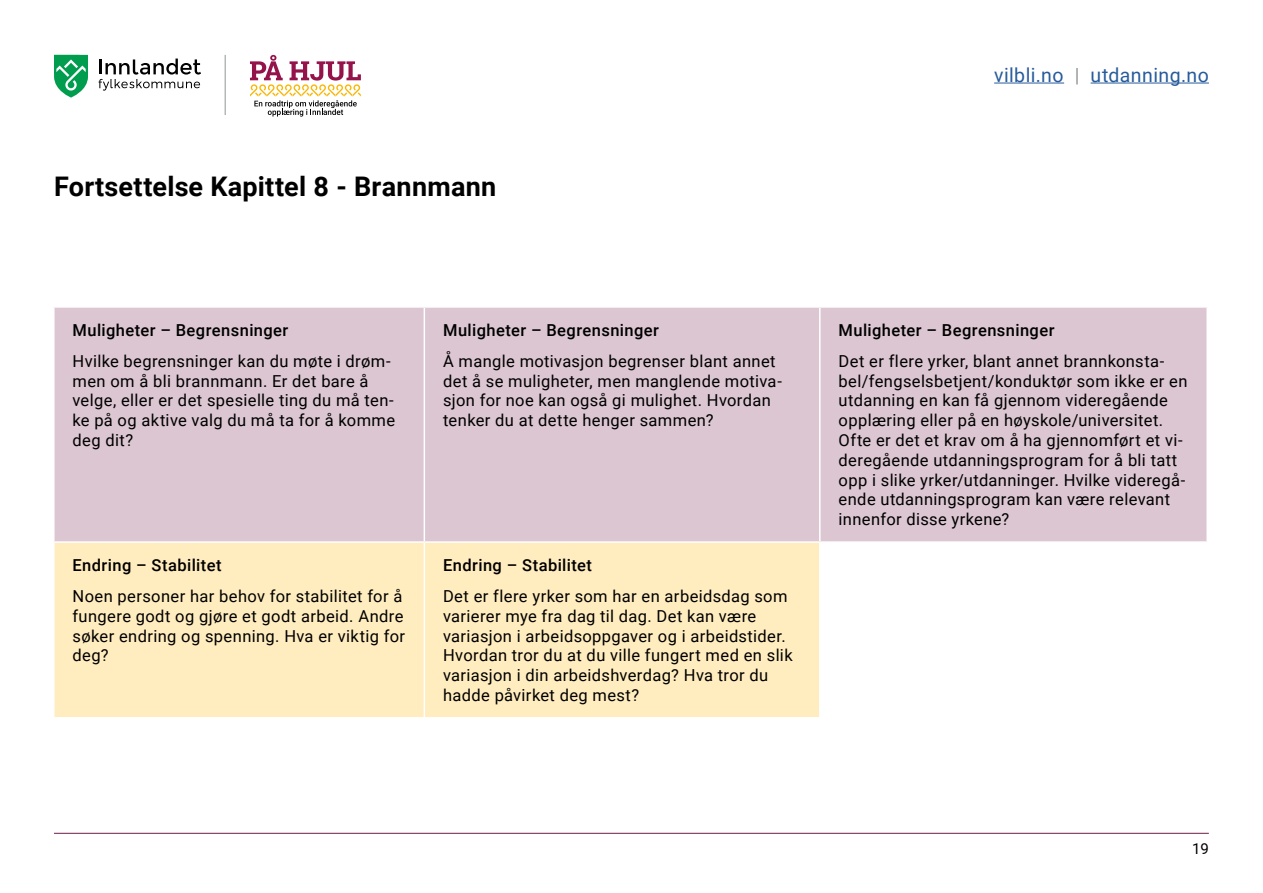
<style>
.page{position:relative;width:1263px;height:893px;background:#fff}
.page>*{position:absolute;margin:0;border:0;box-sizing:border-box;transform-origin:0 0}
.t1{font:700 27px "Roboto";letter-spacing:.01em;color:#000}
.t2{font:19.5px "Roboto";letter-spacing:.02em;color:#275b9b}
.t3{font:16.5px/19.8px "Roboto";letter-spacing:.025em;color:#000}
.t4{font:500 16.5px "Roboto";letter-spacing:.025em;color:#000}
.t5{font:15px "Roboto";color:#000}
.s1{color:#919695}
</style>
<div class="page">
<hr style="left:994px;top:83px;width:70px;height:1px;background:#275b9b">
<hr style="left:1091px;top:83px;width:118px;height:1px;background:#275b9b">
<svg style="left:250px;top:55px;width:111px;height:62px"></svg>
<svg style="left:54px;top:55px;width:147px;height:43px"></svg>
<hr style="left:225px;top:55px;width:1px;height:60px;background:#919595">
<hr style="left:54px;top:833px;width:1155px;height:1px;background:#6f1d46">
<div style="left:55px;top:308px;width:1151px;height:233px;background:#dbc6d1"></div>
<div style="left:55px;top:543px;width:764px;height:174px;background:#ffedbf"></div>
<hr style="left:424px;top:308px;width:1px;height:233px;background:#fff">
<hr style="left:819px;top:308px;width:1px;height:233px;background:#fff">
<hr style="left:424px;top:543px;width:1px;height:174px;background:#fff">
<h1 class="t1" style="left:54px;top:167px;width:444px">Fortsettelse Kapittel 8 - Brannmann</h1>
<p class="t2" style="left:994px;top:61px;width:216px">vilbli.no <span class="s1">|</span> utdanning.no</p>
<p class="t4" style="left:73px;top:318px;width:217px">Muligheter – Begrensninger</p>
<p class="t3" style="left:73px;top:350px;width:324px">Hvilke begrensninger kan du møte i drøm&shy;men om å bli brannmann. Er det bare å velge, eller er det spesielle ting du må ten&shy;ke på og aktive valg du må ta for å komme deg dit?</p>
<p class="t4" style="left:443px;top:318px;width:217px">Muligheter – Begrensninger</p>
<p class="t3" style="left:443px;top:350px;width:340px">Å mangle motivasjon begrenser blant annet det å se muligheter, men manglende motiva&shy;sjon for noe kan også gi mulighet. Hvordan tenker du at dette henger sammen?</p>
<p class="t4" style="left:73px;top:553px;width:150px">Endring – Stabilitet</p>
<p class="t3" style="left:73px;top:586px;width:334px">Noen personer har behov for stabilitet for å fungere godt og gjøre et godt arbeid. Andre søker endring og spenning. Hva er viktig for deg?</p>
<p class="t4" style="left:443px;top:553px;width:150px">Endring – Stabilitet</p>
<p class="t3" style="left:443px;top:586px;width:351px">Det er flere yrker som har en arbeidsdag som varierer mye fra dag til dag. Det kan være variasjon i arbeidsoppgaver og i arbeidstider.<br>Hvordan tror du at du ville fungert med en slik variasjon i din arbeidshverdag? Hva tror du hadde påvirket deg mest?</p>
<p class="t4" style="left:838px;top:318px;width:217px">Muligheter – Begrensninger</p>
<p class="t3" style="left:838px;top:350px;width:350px">Det er flere yrker, blant annet brannkonsta&shy;bel/fengselsbetjent/konduktør som ikke er en utdanning en kan få gjennom videregående opplæring eller på en høyskole/universitet.<br>Ofte er det et krav om å ha gjennomført et vi&shy;deregående utdanningsprogram for å bli tatt opp i slike yrker/utdanninger. Hvilke videregå&shy;ende utdanningsprogram kan være relevant innenfor disse yrkene?</p>
<p class="t5" style="left:1192px;top:839px;width:18px">19</p>
</div>
